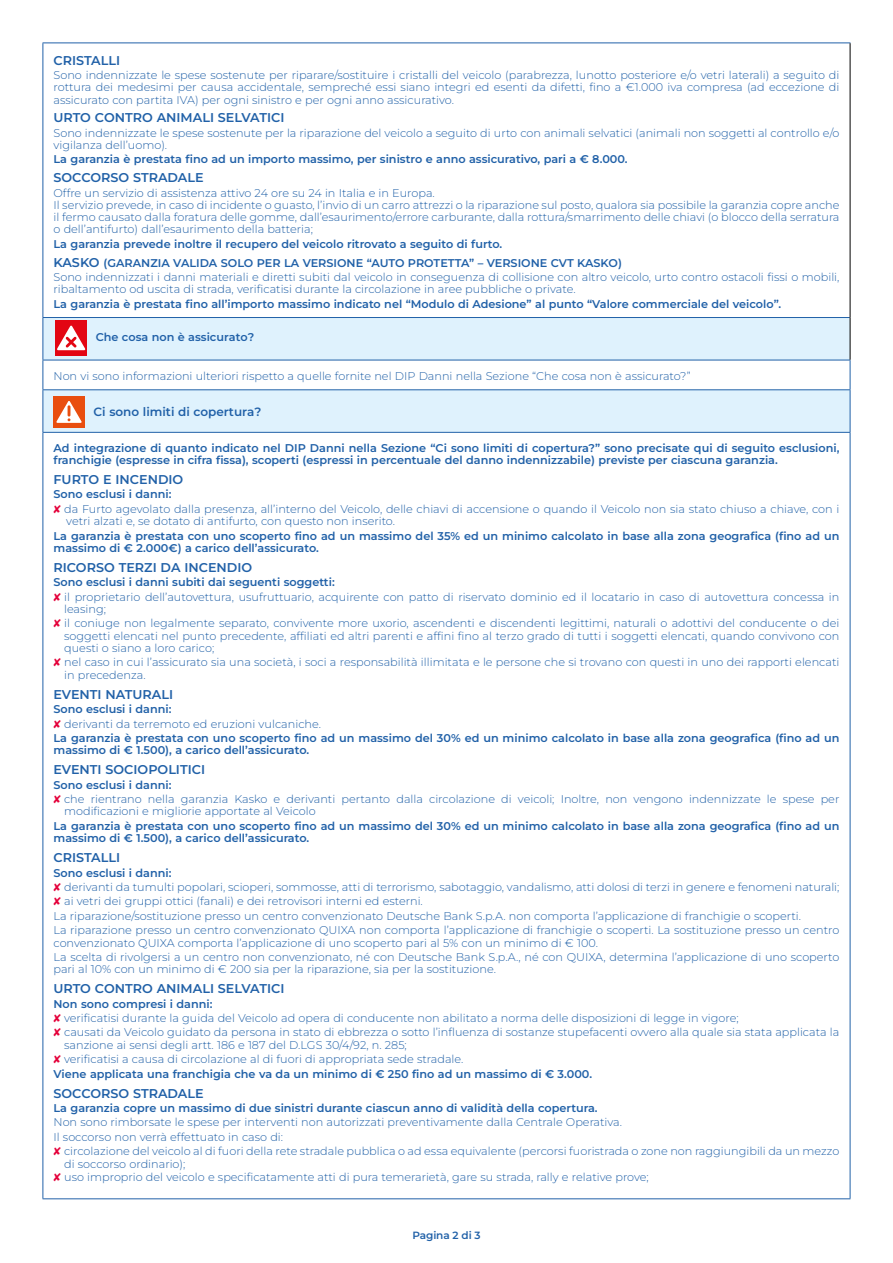
<style>
.page{position:relative;width:893px;height:1263px;background:#fff}
.page>*{position:absolute;margin:0;border:0;box-sizing:border-box;transform-origin:0 0}
.t1{font:600 12.75px "Montserrat";color:#2161a8}
.t2{font:600 12px "Montserrat";color:#2161a8}
.t3{font:300 11.25px/14.4px "Montserrat";color:#2161a8}
.t4{font:600 11.25px/12.3px "Montserrat";color:#2161a8}
.t5{font:600 10.5px "Montserrat";letter-spacing:-.005em;color:#2161a8}
.s1{font-size:12.75px}
.s2{font-weight:600}
.s3{color:#e4003a}
.s4{font-weight:300}
</style>
<div class="page">
<svg style="left:44px;top:318px;width:806px;height:114px;fill:#dff2fd"></svg>
<hr style="left:43px;top:43px;width:1px;height:274px;background:#2161a8">
<hr style="left:43px;top:43px;width:807px;height:1px;background:#2161a8">
<hr style="left:43px;top:318px;width:1px;height:42px;background:#2161a8">
<hr style="left:43px;top:317px;width:807px;height:1px;background:#2161a8">
<svg style="left:43px;top:361px;width:1px;height:28px"></svg>
<hr style="left:43px;top:360px;width:807px;height:1px;background:#2161a8">
<svg style="left:850px;top:360px;width:1px;height:29px"></svg>
<hr style="left:43px;top:390px;width:1px;height:42px;background:#2161a8">
<hr style="left:43px;top:389px;width:807px;height:1px;background:#2161a8">
<hr style="left:850px;top:390px;width:1px;height:42px;background:#2161a8">
<hr style="left:43px;top:433px;width:1px;height:765px;background:#2161a8">
<hr style="left:43px;top:432px;width:807px;height:1px;background:#2161a8">
<hr style="left:850px;top:433px;width:1px;height:765px;background:#2161a8">
<hr style="left:43px;top:1198px;width:807px;height:1px;background:#2161a8">
<hr style="left:850px;top:43px;width:1px;height:274px;background:#000">
<hr style="left:850px;top:317px;width:1px;height:43px;background:#000">
<div style="left:55px;top:320px;width:32px;height:36px;background:#e30613"></div>
<svg style="left:57px;top:326px;width:28px;height:24px"></svg>
<div style="left:53px;top:396px;width:32px;height:32px;background:#e94e0f"></div>
<svg style="left:56px;top:401px;width:26px;height:22px"></svg>
<p class="t1" style="left:54px;top:51px;width:68px">CRISTALLI</p>
<p class="t3" style="left:54px;top:68px;width:787px;line-height:12.3px;text-align:justify">Sono indennizzate le spese sostenute per riparare/sostituire i cristalli del veicolo (parabrezza, lunotto posteriore e/o vetri laterali) a seguito di rottura dei medesimi per causa accidentale, sempreché essi siano integri ed esenti da difetti, fino a €1.000 iva compresa (ad eccezione di assicurato con partita IVA) per ogni sinistro e per ogni anno assicurativo.</p>
<p class="t1" style="left:54px;top:109px;width:232px">URTO CONTRO ANIMALI SELVATICI</p>
<p class="t3" style="left:54px;top:126px;width:787px;line-height:12.3px">Sono indennizzate le spese sostenute per la riparazione del veicolo a seguito di urto con animali selvatici (animali non soggetti al controllo e/o vigilanza dell’uomo).</p>
<p class="t4" style="left:54px;top:153px;width:576px">La garanzia è prestata fino ad un importo massimo, per sinistro e anno assicurativo, pari a € 8.000.</p>
<p class="t1" style="left:54px;top:169px;width:152px">SOCCORSO STRADALE</p>
<p class="t3" style="left:54px;top:186px;width:787px;line-height:12.3px">Offre un servizio di assistenza attivo 24 ore su 24 in Italia e in Europa.<br>Il servizio prevede, in caso di incidente o guasto, l’invio di un carro attrezzi o la riparazione sul posto, qualora sia possibile la garanzia copre anche il fermo causato dalla foratura delle gomme, dall’esaurimento/errore carburante, dalla rottura/smarrimento delle chiavi (o blocco della serratura o dell’antifurto) dall’esaurimento della batteria;</p>
<p class="t4" style="left:54px;top:234px;width:570px;line-height:18.8px">La garanzia prevede inoltre il recupero del veicolo ritrovato a seguito di furto.<br><span class="s1">KASKO</span> (GARANZIA VALIDA SOLO PER LA VERSIONE “AUTO PROTETTA” – VERSIONE CVT KASKO)</p>
<p class="t3" style="left:54px;top:270px;width:787px;line-height:12.3px">Sono indennizzati i danni materiali e diretti subiti dal veicolo in conseguenza di collisione con altro veicolo, urto contro ostacoli fissi o mobili, ribaltamento od uscita di strada, verificatisi durante la circolazione in aree pubbliche o private.</p>
<p class="t4" style="left:54px;top:297px;width:729px">La garanzia è prestata fino all’importo massimo indicato nel “Modulo di Adesione” al punto “Valore commerciale del veicolo”.</p>
<p class="t4" style="left:96px;top:331px;width:160px">Che cosa non è assicurato?</p>
<p class="t3" style="left:54px;top:369px;width:639px">Non vi sono informazioni ulteriori rispetto a quelle fornite nel DIP Danni nella Sezione “Che cosa non è assicurato?”</p>
<p class="t2" style="left:94px;top:403px;width:169px">Ci sono limiti di copertura?</p>
<p class="t4" style="left:54px;top:441px;width:787px">Ad integrazione di quanto indicato nel DIP Danni nella Sezione “Ci sono limiti di copertura?” sono precisate qui di seguito esclusioni, franchigie (espresse in cifra fissa), scoperti (espressi in percentuale del danno indennizzabile) previste per ciascuna garanzia.</p>
<p class="t1" style="left:54px;top:470px;width:131px">FURTO E INCENDIO</p>
<p class="t3" style="left:54px;top:487px;width:787px"><span class="s2">Sono esclusi i danni:<br></span><span class="s3">✘</span> da Furto agevolato dalla presenza, all’interno del Veicolo, delle chiavi di accensione o quando il Veicolo non sia stato chiuso a chiave, con i</p>
<p class="t3" style="left:66px;top:514px;width:330px">vetri alzati e, se dotato di antifurto, con questo non inserito.</p>
<p class="t4" style="left:54px;top:529px;width:787px">La garanzia è prestata con uno scoperto fino ad un massimo del 35% ed un minimo calcolato in base alla zona geografica (fino ad un massimo di € 2.000€) a carico dell’assicurato.</p>
<p class="t1" style="left:54px;top:558px;width:200px">RICORSO TERZI DA INCENDIO</p>
<p class="t3" style="left:54px;top:575px;width:787px"><span class="s2">Sono esclusi i danni subiti dai seguenti soggetti:<br></span><span class="s3">✘</span> il proprietario dell’autovettura, usufruttuario, acquirente con patto di riservato dominio ed il locatario in caso di autovettura concessa in</p>
<p class="t3" style="left:54px;top:601px;width:787px;text-indent:11px">leasing;<br><span class="s3">✘</span> il coniuge non legalmente separato, convivente more uxorio, ascendenti e discendenti legittimi, naturali o adottivi del conducente o dei</p>
<p class="t3" style="left:64px;top:629px;width:777px;line-height:12.3px">soggetti elencati nel punto precedente, affiliati ed altri parenti e affini fino al terzo grado di tutti i soggetti elencati, quando convivono con questi o siano a loro carico;</p>
<p class="t3" style="left:64px;top:656px;width:777px;line-height:12.3px;text-indent:-11px"><span class="s3">✘</span> nel caso in cui l’assicurato sia una società, i soci a responsabilità illimitata e le persone che si trovano con questi in uno dei rapporti elencati in precedenza.</p>
<p class="t1" style="left:54px;top:685px;width:121px">EVENTI NATURALI</p>
<p class="t4" style="left:54px;top:701px;width:787px;line-height:14.4px">Sono esclusi i danni:<br><span class="s3">✘</span> <span class="s4">derivanti da terremoto ed eruzioni vulcaniche.<br></span>La garanzia è prestata con uno scoperto fino ad un massimo del 30% ed un minimo calcolato in base alla zona geografica (fino ad un</p>
<p class="t4" style="left:54px;top:744px;width:257px">massimo di € 1.500), a carico dell’assicurato.</p>
<p class="t1" style="left:54px;top:761px;width:153px">EVENTI SOCIOPOLITICI</p>
<p class="t3" style="left:54px;top:777px;width:787px"><span class="s2">Sono esclusi i danni:<br></span><span class="s3">✘</span> che rientrano nella garanzia Kasko e derivanti pertanto dalla circolazione di veicoli; Inoltre, non vengono indennizzate le spese per</p>
<p class="t3" style="left:64px;top:804px;width:253px">modificazioni e migliorie apportate al Veicolo</p>
<p class="t4" style="left:54px;top:819px;width:787px">La garanzia è prestata con uno scoperto fino ad un massimo del 30% ed un minimo calcolato in base alla zona geografica (fino ad un massimo di € 1.500), a carico dell’assicurato.</p>
<p class="t1" style="left:54px;top:848px;width:68px">CRISTALLI</p>
<p class="t3" style="left:54px;top:865px;width:787px"><span class="s2">Sono esclusi i danni:<br></span><span class="s3">✘</span> derivanti da tumulti popolari, scioperi, sommosse, atti di terrorismo, sabotaggio, vandalismo, atti dolosi di terzi in genere e fenomeni naturali; <span class="s3">✘</span> ai vetri dei gruppi ottici (fanali) e dei retrovisori interni ed esterni.<br>La riparazione/sostituzione presso un centro convenzionato Deutsche Bank S.p.A. non comporta l’applicazione di franchigie o scoperti.<br>La riparazione presso un centro convenzionato QUIXA non comporta l’applicazione di franchigie o scoperti. La sostituzione presso un centro</p>
<p class="t3" style="left:54px;top:935px;width:787px">convenzionato QUIXA comporta l’applicazione di uno scoperto pari al 5% con un minimo di € 100.<br>La scelta di rivolgersi a un centro non convenzionato, né con Deutsche Bank S.p.A., né con QUIXA, determina l’applicazione di uno scoperto</p>
<p class="t3" style="left:54px;top:962px;width:444px">pari al 10% con un minimo di € 200 sia per la riparazione, sia per la sostituzione.</p>
<p class="t1" style="left:54px;top:980px;width:232px">URTO CONTRO ANIMALI SELVATICI</p>
<p class="t3" style="left:54px;top:996px;width:787px"><span class="s2">Non sono compresi i danni:<br></span><span class="s3">✘</span> verificatisi durante la guida del Veicolo ad opera di conducente non abilitato a norma delle disposizioni di legge in vigore;<br><span class="s3">✘</span> causati da Veicolo guidato da persona in stato di ebbrezza o sotto l’influenza di sostanze stupefacenti ovvero alla quale sia stata applicata la</p>
<p class="t3" style="left:54px;top:1037px;width:540px;text-indent:11px">sanzione ai sensi degli artt. 186 e 187 del D.LGS 30/4/92, n. 285;<br><span class="s3">✘</span> verificatisi a causa di circolazione al di fuori di appropriata sede stradale.<br><span class="s2">Viene applicata una franchigia che va da un minimo di € 250 fino ad un massimo di € 3.000.</span></p>
<p class="t1" style="left:54px;top:1084px;width:152px">SOCCORSO STRADALE</p>
<p class="t4" style="left:54px;top:1101px;width:546px">La garanzia copre un massimo di due sinistri durante ciascun anno di validità della copertura.</p>
<p class="t3" style="left:54px;top:1115px;width:787px">Non sono rimborsate le spese per interventi non autorizzati preventivamente dalla Centrale Operativa.<br>Il soccorso non verrà effettuato in caso di:<br><span class="s3">✘</span> circolazione del veicolo al di fuori della rete stradale pubblica o ad essa equivalente (percorsi fuoristrada o zone non raggiungibili da un mezzo</p>
<p class="t3" style="left:54px;top:1156px;width:597px;line-height:13.6px;text-indent:11px">di soccorso ordinario);<br><span class="s3">✘</span> uso improprio del veicolo e specificatamente atti di pura temerarietà, gare su strada, rally e relative prove;</p>
<p class="t5" style="left:412px;top:1228px;width:70px">Pagina 2 di 3</p>
</div>
